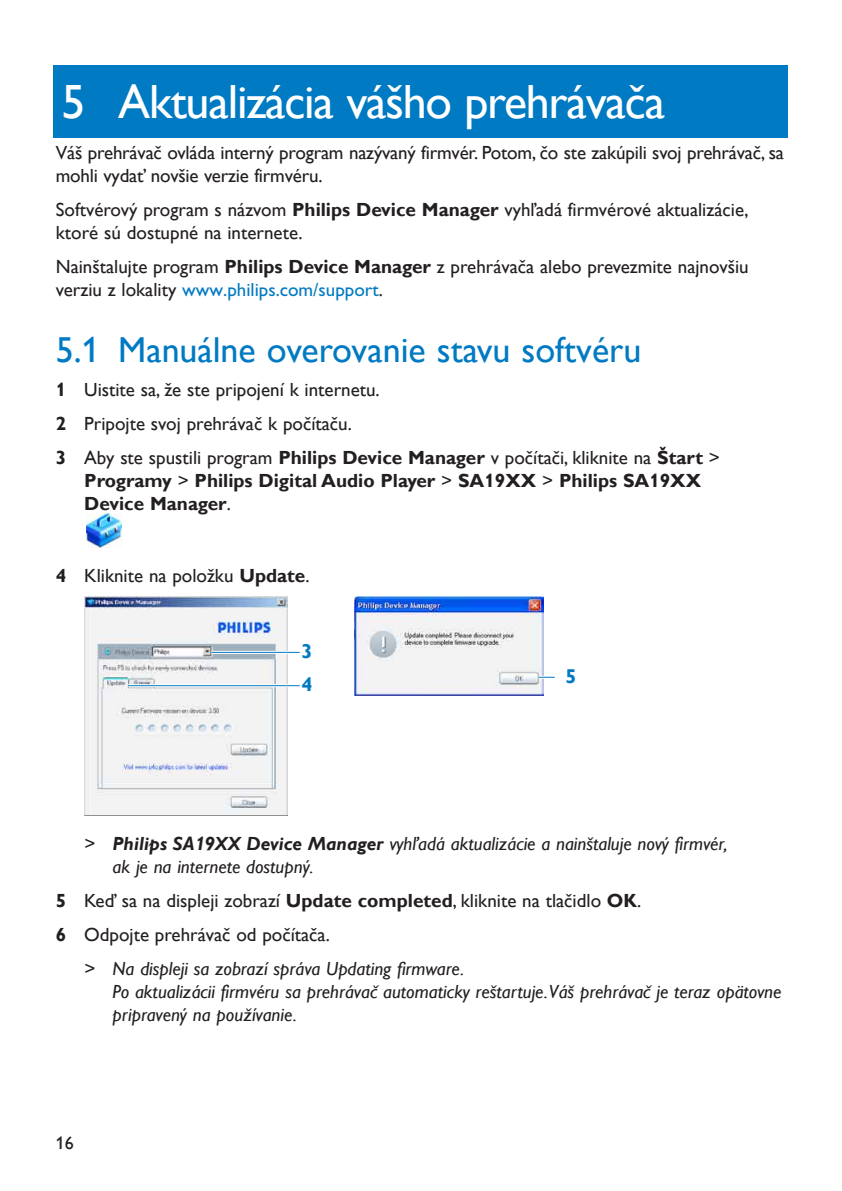
<style>
.page{position:relative;width:842px;height:1191px;background:#fff}
.page>*{position:absolute;margin:0;border:0;box-sizing:border-box;transform-origin:0 0}
.t1{font:48px "Gill Sans Alt One WGL";letter-spacing:-.025em;color:#fff}
.t2{font:36px "Gill Sans Alt One WGL";color:#007ac2}
.t3{font:700 20px "Gill Sans Alt One WGL";color:#007ac2}
.t4{font:19px/22.8px "Gill Sans Alt One WGL";color:#231f20}
.t5{font:italic 19px/22.8px "Gill Sans Alt One WGL";color:#231f20}
.t6{font:700 19px/22.8px "Gill Sans Alt One WGL";color:#231f20}
.t7{font:19px "Gill Alt One";color:#007ac2}
.t8{font:18px "Gill Sans Alt One WGL";color:#231f20}
.s1{font-weight:700}
.s2{font-family:"Gill Sans Alt One WGL";color:#231f20}
.s3{font-weight:400}
</style>
<div class="page">
<div style="left:54px;top:66px;width:734px;height:72px;background:#007ac2"></div>
<img style="left:86px;top:513px;width:35px;height:34px">
<img style="left:355px;top:597px;width:189px;height:98px">
<hr style="left:539px;top:676px;width:16px;height:3px;background:#fff">
<img style="left:85px;top:597px;width:203px;height:219px">
<hr style="left:211px;top:651px;width:89px;height:3px;background:#fff">
<hr style="left:128px;top:684px;width:172px;height:3px;background:#fff">
<hr style="left:211px;top:652px;width:89px;height:1px;background:#007ac2">
<svg style="left:539px;top:677px;width:16px;height:1px"></svg>
<hr style="left:128px;top:685px;width:172px;height:1px;background:#007ac2">
<h1 class="t1" style="left:62px;top:69px;width:605px">5 Aktualizácia vášho prehrávača</h1>
<p class="t4" style="left:56px;top:141px;width:729px">Váš prehrávač ovláda interný program nazývaný firmvér. Potom, čo ste zakúpili svoj prehrávač, sa mohli vydať novšie verzie firmvéru.</p>
<p class="t4" style="left:56px;top:198px;width:694px">Softvérový program s názvom <span class="s1">Philips Device Manager</span> vyhľadá firmvérové aktualizácie, ktoré sú dostupné na internete.</p>
<p class="t4" style="left:56px;top:255px;width:694px">Nainštalujte program <span class="s1">Philips Device Manager</span> z prehrávača alebo prevezmite najnovšiu</p>
<p class="t7" style="left:56px;top:278px;width:329px"><span class="s2">verziu z lokality</span> www.philips.com/support<span class="s2">.</span></p>
<h2 class="t2" style="left:56px;top:325px;width:587px">5.1 Manuálne overovanie stavu softvéru</h2>
<p class="t4" style="left:56px;top:372px;width:666px;line-height:34.2px"><span class="s1">1</span> Uistite sa, že ste pripojení k internetu.<br><span class="s1">2</span> Pripojte svoj prehrávač k počítaču.<br><span class="s1">3</span> Aby ste spustili program <span class="s1">Philips Device Manager</span> v počítači, kliknite na <span class="s1">Štart</span> &gt;</p>
<p class="t6" style="left:84px;top:469px;width:618px">Programy <span class="s3">&gt;</span> Philips Digital Audio Player <span class="s3">&gt;</span> SA19XX <span class="s3">&gt;</span> Philips SA19XX<br>Device Manager<span class="s3">.</span></p>
<p class="t4" style="left:56px;top:563px;width:255px"><span class="s1">4</span> Kliknite na položku <span class="s1">Update</span>.</p>
<p class="t3" style="left:301px;top:637px;width:13px">3</p>
<p class="t3" style="left:301px;top:670px;width:13px">4</p>
<p class="t3" style="left:565px;top:662px;width:13px">5</p>
<p class="t5" style="left:113px;top:832px;width:616px;text-indent:-28px">&gt; <span class="s1">Philips SA19XX Device Manager</span> vyhľadá aktualizácie a nainštaluje nový firmvér, ak je na internete dostupný.</p>
<p class="t4" style="left:56px;top:889px;width:587px"><span class="s1">5</span> Keď sa na displeji zobrazí <span class="s1">Update completed</span>, kliknite na tlačidlo <span class="s1">OK</span>.</p>
<p class="t4" style="left:56px;top:923px;width:275px"><span class="s1">6</span> Odpojte prehrávač od počítača.</p>
<p class="t5" style="left:84px;top:957px;width:381px">&gt; Na displeji sa zobrazí správa Updating firmware.</p>
<p class="t5" style="left:113px;top:980px;width:670px">Po aktualizácii firmvéru sa prehrávač automaticky reštartuje.Váš prehrávač je teraz opätovne pripravený na používanie.</p>
<p class="t8" style="left:56px;top:1131px;width:19px">16</p>
</div>
